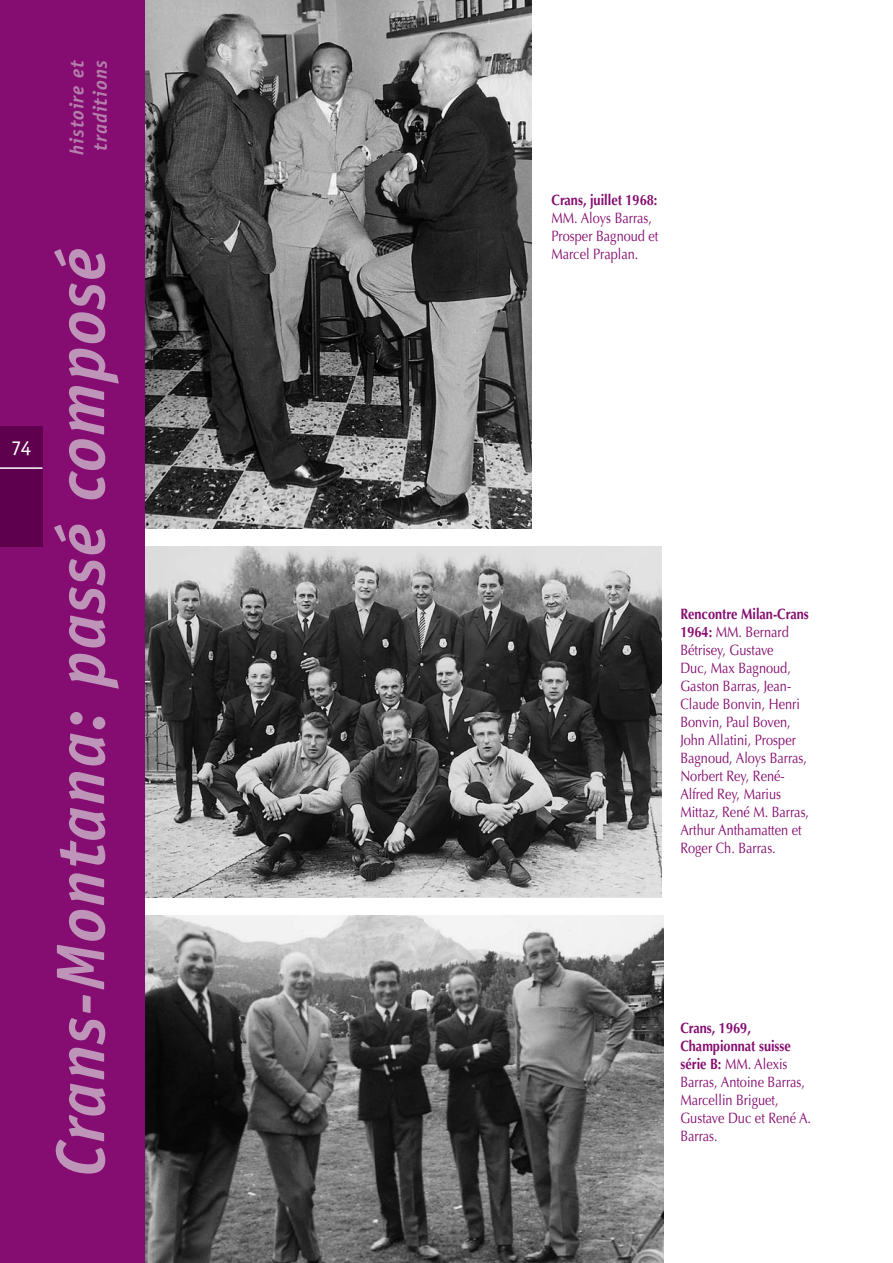
<style>
.page{position:relative;width:893px;height:1263px;background:#fff}
.page>*{position:absolute;margin:0;border:0;box-sizing:border-box;transform-origin:0 0}
.t1{font:italic 700 69px "Officina Sans";letter-spacing:.02em;color:#be94b9}
.t2{font:21px "Officina Sans";color:#fff}
.t3{font:italic 700 19.5px/23.4px "Officina Sans";letter-spacing:.05em;color:#b47fab}
.t4{font:15px/18px "Optima";color:#850c70;scale:.85 1}
.t5{font:700 15px/18px "Optima LT Std";color:#850c70;scale:.85 1}
.s1{font-family:"Optima LT Std";font-weight:700}
</style>
<div class="page">
<img style="left:145px;top:547px;width:517px;height:350px">
<img style="left:145px;top:916px;width:518px;height:347px">
<img style="left:145px;top:0;width:386px;height:529px">
<div style="left:0;top:0;width:145px;height:1263px;background:#850c70"></div>
<div style="left:0;top:427px;width:43px;height:120px;background:#5e004e"></div>
<hr style="left:0;top:467px;width:43px;height:2px;background:#fff">
<h3 class="t3" style="left:67px;top:155px;width:96px;rotate:-90deg">histoire et traditions</h3>
<h2 class="t2" style="left:11px;top:439px;width:21px">74</h2>
<h1 class="t1" style="left:54px;top:1177px;width:930px;rotate:-90deg">Crans-Montana: passé composé</h1>
<p class="t5" style="left:551px;top:192px;width:126px">Crans, juillet 1968:</p>
<p class="t4" style="left:551px;top:210px;width:127px">MM. Aloys Barras,<br>Prosper Bagnoud et<br>Marcel Praplan.</p>
<p class="t5" style="left:680px;top:606px;width:153px">Rencontre Milan-Crans</p>
<p class="t4" style="left:680px;top:624px;width:153px"><span class="s1">1964:</span> MM. Bernard<br>Bétrisey, Gustave<br>Duc, Max Bagnoud,<br>Gaston Barras, Jean-<br>Claude Bonvin, Henri<br>Bonvin, Paul Boven,<br>John Allatini, Prosper<br>Bagnoud, Aloys Barras,<br>Norbert Rey, René-<br>Alfred Rey, Marius<br>Mittaz, René M. Barras,<br>Arthur Anthamatten et<br>Roger Ch. Barras.</p>
<p class="t5" style="left:680px;top:1020px;width:132px">Crans, 1969,<br>Championnat suisse</p>
<p class="t4" style="left:680px;top:1056px;width:155px"><span class="s1">série B:</span> MM. Alexis<br>Barras, Antoine Barras,<br>Marcellin Briguet,<br>Gustave Duc et René A.<br>Barras.</p>
</div>
